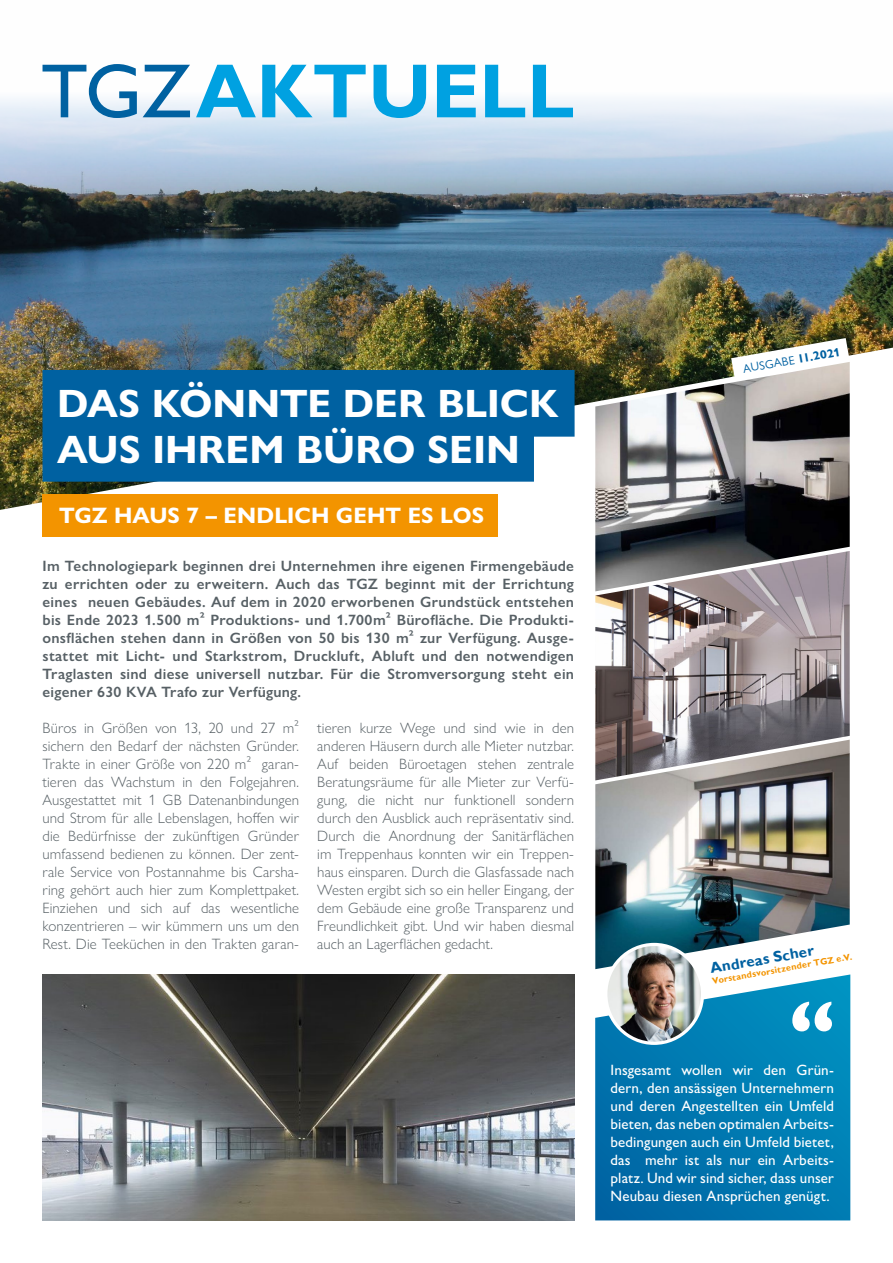
<style>
.page{position:relative;width:893px;height:1263px;background:#fff}
.page>*{position:absolute;margin:0;border:0;box-sizing:border-box;transform-origin:0 0}
.t1{font:700 39.75px/46.3px "Gill Sans Nova";color:#fff}
.t2{font:700 22.5px "Gill Sans Nova";letter-spacing:.005em;color:#fff}
.t3{font:300 15px/18px "Gill Sans Nova";letter-spacing:.005em;color:#576065;text-align:justify}
.t4{font:600 15px/18px "Gill Sans Nova";letter-spacing:.02em;color:#576065;text-align:justify}
.t5{font:500 15px/18px "Gill Sans Nova";letter-spacing:.005em;color:#fff;text-align:justify}
.t6{font:700 15px "Gill Sans";color:#0061a1}
.t7{font:12px "Gill Sans Nova";color:#0061a1}
.t8{font:700 9px "Gill Sans";color:#f39400}
.s1{font-family:"Gill Sans";font-weight:700}
.s2{font-weight:700}
</style>
<div class="page">
<img style="left:595px;top:780px;width:255px;height:189px">
<img style="left:595px;top:591px;width:255px;height:189px">
<img style="left:595px;top:512px;width:255px;height:79px">
<img style="left:0;top:64px;width:893px;height:448px">
<img style="left:731px;top:338px;width:118px;height:41px">
<svg style="left:43px;top:64px;width:94px;height:54px"></svg>
<svg style="left:143px;top:65px;width:47px;height:52px"></svg>
<svg style="left:196px;top:65px;width:60px;height:52px"></svg>
<svg style="left:262px;top:65px;width:104px;height:52px"></svg>
<svg style="left:374px;top:65px;width:52px;height:53px"></svg>
<svg style="left:437px;top:65px;width:39px;height:52px"></svg>
<svg style="left:485px;top:65px;width:40px;height:52px"></svg>
<svg style="left:533px;top:65px;width:40px;height:52px"></svg>
<div style="left:43px;top:370px;width:532px;height:112px;background:#0061a1"></div>
<div style="left:43px;top:494px;width:455px;height:42px;background:#f39400"></div>
<svg style="left:595px;top:974px;width:255px;height:246px;background:#0b7fb4"></svg>
<svg style="left:792px;top:1002px;width:40px;height:29px"></svg>
<img style="left:606px;top:944px;width:96px;height:99px">
<div style="left:604px;top:943px;width:100px;height:102px;border:3px solid #fff;border-radius:50%"></div>
<img style="left:43px;top:974px;width:531px;height:246px">
<h1 class="t1" style="left:57px;top:380px;width:503px">DAS KÖNNTE DER BLICK<br>AUS IHREM BÜRO SEIN</h1>
<h2 class="t2" style="left:59px;top:501px;width:426px">TGZ HAUS 7 – ENDLICH GEHT ES LOS</h2>
<p class="t4" style="left:43px;top:557px;width:533px">Im Technologiepark beginnen drei Unternehmen ihre eigenen Firmengebäude zu errichten oder zu erweitern. Auch das TGZ beginnt mit der Errichtung eines neuen Gebäudes. Auf dem in 2020 erworbenen Grundstück entstehen bis Ende 2023 1.500 m² Produktions- und 1.700m² Bürofläche. Die Produkti&shy;onsflächen stehen dann in Größen von 50 bis 130 m² zur Verfügung. Ausge&shy;stattet mit Licht- und Starkstrom, Druckluft, Abluft und den notwendigen Traglasten sind diese universell nutzbar. Für die Stromversorgung steht ein eigener 630 KVA Trafo zur Verfügung.</p>
<p class="t3" style="left:43px;top:719px;width:258px">Büros in Größen von 13, 20 und 27 m² sichern den Bedarf der nächsten Gründer.<br>Trakte in einer Größe von 220 m² garan&shy;tieren das Wachstum in den Folgejahren.<br>Ausgestattet mit 1 GB Datenanbindungen und Strom für alle Lebenslagen, hoffen wir die Bedürfnisse der zukünftigen Gründer umfassend bedienen zu können. Der zent&shy;rale Service von Postannahme bis Carsha&shy;ring gehört auch hier zum Komplettpaket.<br>Einziehen und sich auf das wesentliche konzentrieren – wir kümmern uns um den Rest. Die Teeküchen in den Trakten garan-</p>
<p class="t3" style="left:317px;top:719px;width:258px">tieren kurze Wege und sind wie in den anderen Häusern durch alle Mieter nutzbar.<br>Auf beiden Büroetagen stehen zentrale Beratungsräume für alle Mieter zur Verfü&shy;gung, die nicht nur funktionell sondern durch den Ausblick auch repräsentativ sind.<br>Durch die Anordnung der Sanitärflächen im Treppenhaus konnten wir ein Treppen&shy;haus einsparen. Durch die Glasfassade nach Westen ergibt sich so ein heller Eingang, der dem Gebäude eine große Transparenz und Freundlichkeit gibt. Und wir haben diesmal auch an Lagerflächen gedacht.</p>
<p class="t7" style="left:742px;top:361px;width:100px;rotate:-10deg">AUSGABE <span class="s1">11.</span><span class="s2">2021</span></p>
<p class="t6" style="left:709px;top:959px;width:107px;rotate:-10deg">Andreas Scher</p>
<p class="t8" style="left:711px;top:976px;width:143px;rotate:-10deg">Vorstandsvorsitzender TGZ e.V.</p>
<p class="t5" style="left:610px;top:1061px;width:225px">Insgesamt wollen wir den Grün&shy;dern, den ansässigen Unternehmern und deren Angestellten ein Umfeld bieten, das neben optimalen Arbeits&shy;bedingungen auch ein Umfeld bietet, das mehr ist als nur ein Arbeits&shy;platz. Und wir sind sicher, dass unser Neubau diesen Ansprüchen genügt.</p>
</div>
